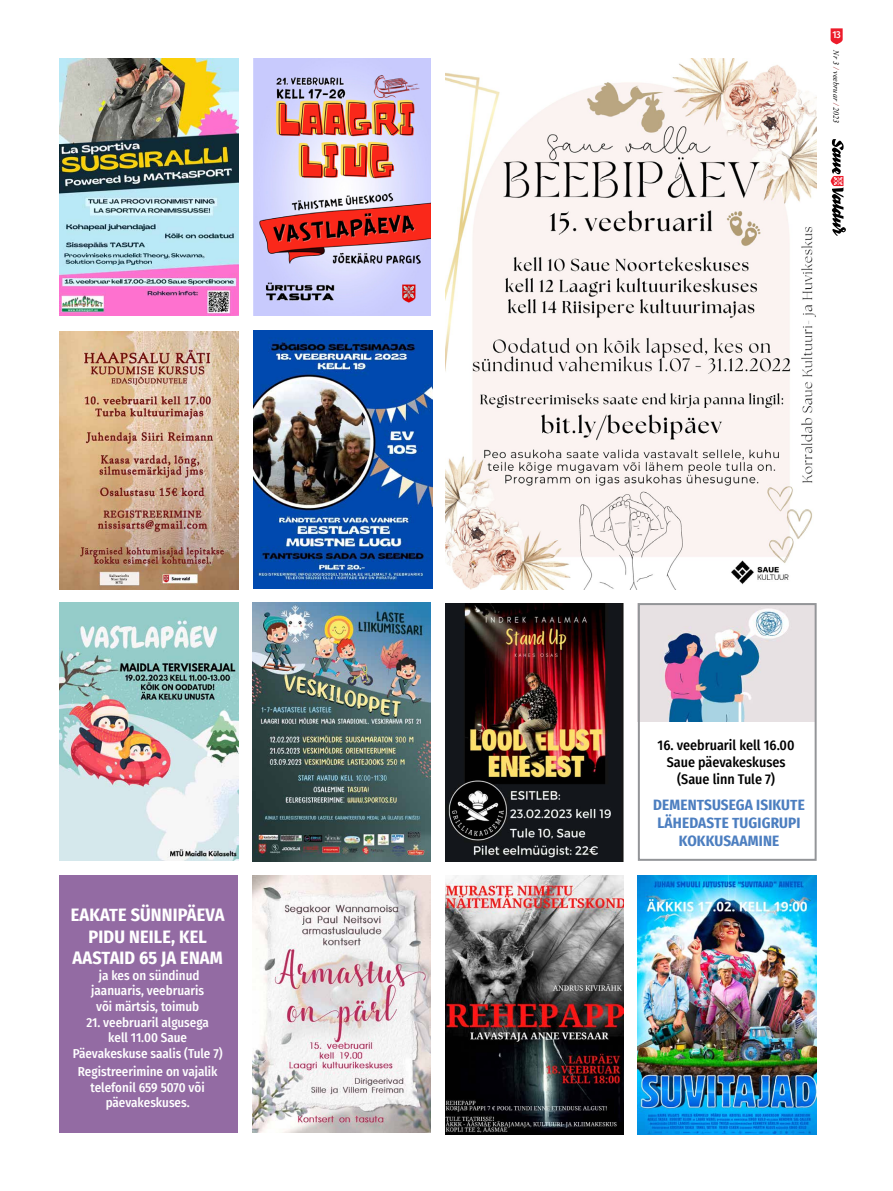
<style>
.page{position:relative;width:893px;height:1191px;background:#fff}
.page>*{position:absolute;margin:0;border:0;box-sizing:border-box;transform-origin:0 0}
.t1{font:700 18px/21.6px "Fira Sans Condensed";letter-spacing:.01em;color:#fff;text-align:center}
.t2{font:700 15px/18px "Fira Sans Condensed";letter-spacing:.01em;color:#4c7ec0;text-align:center}
.t3{font:500 14px/16.8px "Fira Sans Condensed";color:#000;text-align:center}
.t4{font:500 13px/15.6px "Fira Sans Condensed";color:#fff;text-align:center}
.t5{font:500 10px "Fira Sans Condensed";color:#fff}
.t6{font:italic 8px "Times New Roman";letter-spacing:.015em;color:#000}
.s1{color:#8b0304}
</style>
<div class="page">
<svg style="left:831px;top:28px;width:12px;height:16px"></svg>
<svg style="left:831px;top:139px;width:15px;height:97px"></svg>
<img style="left:445px;top:58px;width:371px;height:531px">
<img style="left:641px;top:606px;width:173px;height:115px">
<div style="left:638px;top:603px;width:179px;height:258px;border:2px solid #939598"></div>
<img style="left:252px;top:602px;width:179px;height:259px">
<img style="left:445px;top:603px;width:179px;height:258px">
<div style="left:60px;top:875px;width:178px;height:258px;background:#936ba3"></div>
<img style="left:252px;top:875px;width:179px;height:257px">
<img style="left:253px;top:331px;width:179px;height:257px">
<img style="left:60px;top:58px;width:178px;height:257px">
<img style="left:253px;top:58px;width:177px;height:257px">
<img style="left:60px;top:602px;width:178px;height:258px">
<img style="left:60px;top:332px;width:178px;height:257px">
<img style="left:445px;top:875px;width:179px;height:259px">
<img style="left:638px;top:875px;width:178px;height:259px">
<h1 class="t1" style="left:71px;top:902px;width:155px">EAKATE SÜNNIPÄEVA<br>PIDU NEILE, KEL<br>AASTAID 65 JA ENAM</h1>
<p class="t4" style="left:91px;top:966px;width:115px">ja kes on sündinud jaanuaris, veebruaris või märtsis, toimub</p>
<p class="t4" style="left:73px;top:1013px;width:151px">21. veebruaril algusega<br>kell 11.00 Saue<br>Päevakeskuse saalis (Tule 7)</p>
<p class="t4" style="left:78px;top:1063px;width:141px">Registreerimine on vajalik telefonil 659 5070 või päevakeskuses.</p>
<p class="t5" style="left:832px;top:26px;width:10px">13</p>
<p class="t6" style="left:842px;top:50px;width:74px;rotate:90deg">Nr 3 <span class="s1">/</span> veebruar <span class="s1">/</span> 2023</p>
<p class="t3" style="left:658px;top:736px;width:138px">16. veebruaril kell 16.00<br>Saue päevakeskuses (Saue linn Tule 7)</p>
<p class="t2" style="left:653px;top:795px;width:153px">DEMENTSUSEGA ISIKUTE<br>LÄHEDASTE TUGIGRUPI<br>KOKKUSAAMINE</p>
</div>
